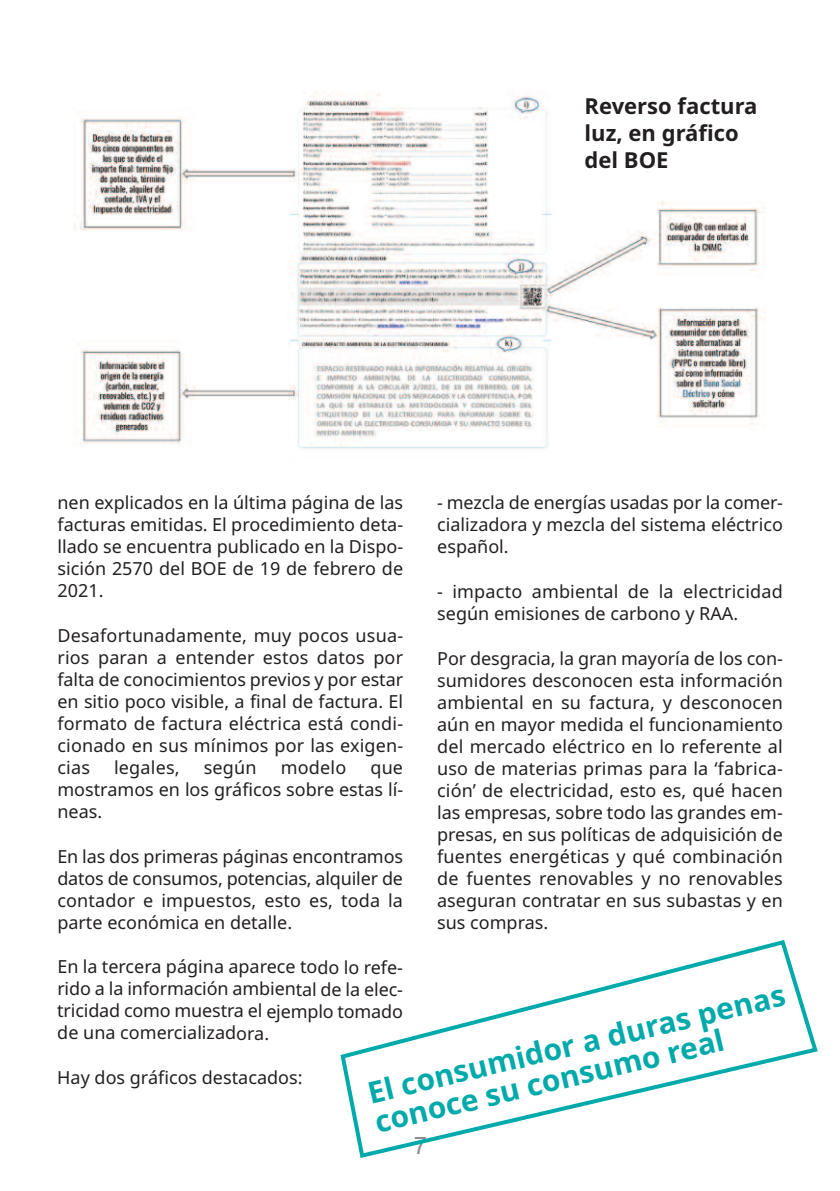
<style>
.page{position:relative;width:840px;height:1191px;background:#fff}
.page>*{position:absolute;margin:0;border:0;box-sizing:border-box;transform-origin:0 0}
.t1{font:700 30px/30.2px "Noto Sans";color:#0aa}
.t2{font:24px "Arial";color:#8a8c8f}
.t3{font:700 22px/26.8px "Noto Sans";color:#231f20}
.t4{font:18px/22px "Noto Sans";color:#231f20;text-align:justify}
</style>
<div class="page">
<img style="left:74px;top:92px;width:691px;height:357px">
<div style="left:584px;top:91px;width:176px;height:94px;background:#fff"></div>
<svg style="left:340px;top:940px;width:477px;height:218px"></svg>
<p class="t3" style="left:584px;top:93px;width:174px">Reverso factura luz, en gráfico del BOE</p>
<p class="t4" style="left:57px;top:492px;width:347px">nen explicados en la última página de las facturas emitidas. El procedimiento deta&shy;llado se encuentra publicado en la Dispo&shy;sición 2570 del BOE de 19 de febrero de 2021.</p>
<p class="t4" style="left:57px;top:625px;width:347px">Desafortunadamente, muy pocos usua&shy;rios paran a entender estos datos por falta de conocimientos previos y por estar en sitio poco visible, a final de factura. El formato de factura eléctrica está condi&shy;cionado en sus mínimos por las exigen&shy;cias</p>
<p class="t4" style="left:437px;top:492px;width:347px">- mezcla de energías usadas por la comer&shy;cializadora y mezcla del sistema eléctrico español.</p>
<p class="t4" style="left:437px;top:581px;width:347px">- impacto ambiental de la electricidad según emisiones de carbono y RAA.</p>
<p class="t4" style="left:437px;top:647px;width:347px">Por desgracia, la gran mayoría de los con&shy;sumidores desconocen esta información ambiental en su factura, y desconocen aún en mayor medida el funcionamiento del mercado eléctrico en lo referente al uso de materias primas para la ‘fabrica&shy;ción’ de electricidad, esto es, qué hacen las empresas, sobre todo las grandes em&shy;presas, en sus políticas de adquisición de fuentes energéticas y qué combinación de fuentes renovables y no renovables aseguran contratar en sus subastas y en sus compras.</p>
<p class="t4" style="left:114px;top:757px;width:67px">legales,</p>
<p class="t4" style="left:204px;top:757px;width:54px">según</p>
<p class="t4" style="left:281px;top:757px;width:67px">modelo</p>
<p class="t4" style="left:57px;top:757px;width:347px;text-indent:313px">que mostramos en los gráficos sobre estas lí&shy;neas.</p>
<p class="t4" style="left:57px;top:845px;width:347px">En las dos primeras páginas encontramos datos de consumos, potencias, alquiler de contador e impuestos, esto es, toda la parte económica en detalle.</p>
<p class="t4" style="left:57px;top:956px;width:347px">En la tercera página aparece todo lo refe&shy;rido a la información ambiental de la elec&shy;tricidad como muestra el ejemplo tomado de una comercializadora.</p>
<p class="t4" style="left:57px;top:1067px;width:247px">Hay dos gráficos destacados:</p>
<h1 class="t1" style="left:364px;top:1077px;width:429px;rotate:-13deg">El consumidor a duras penas conoce su consumo real</h1>
<h2 class="t2" style="left:413px;top:1131px;width:15px">7</h2>
</div>
